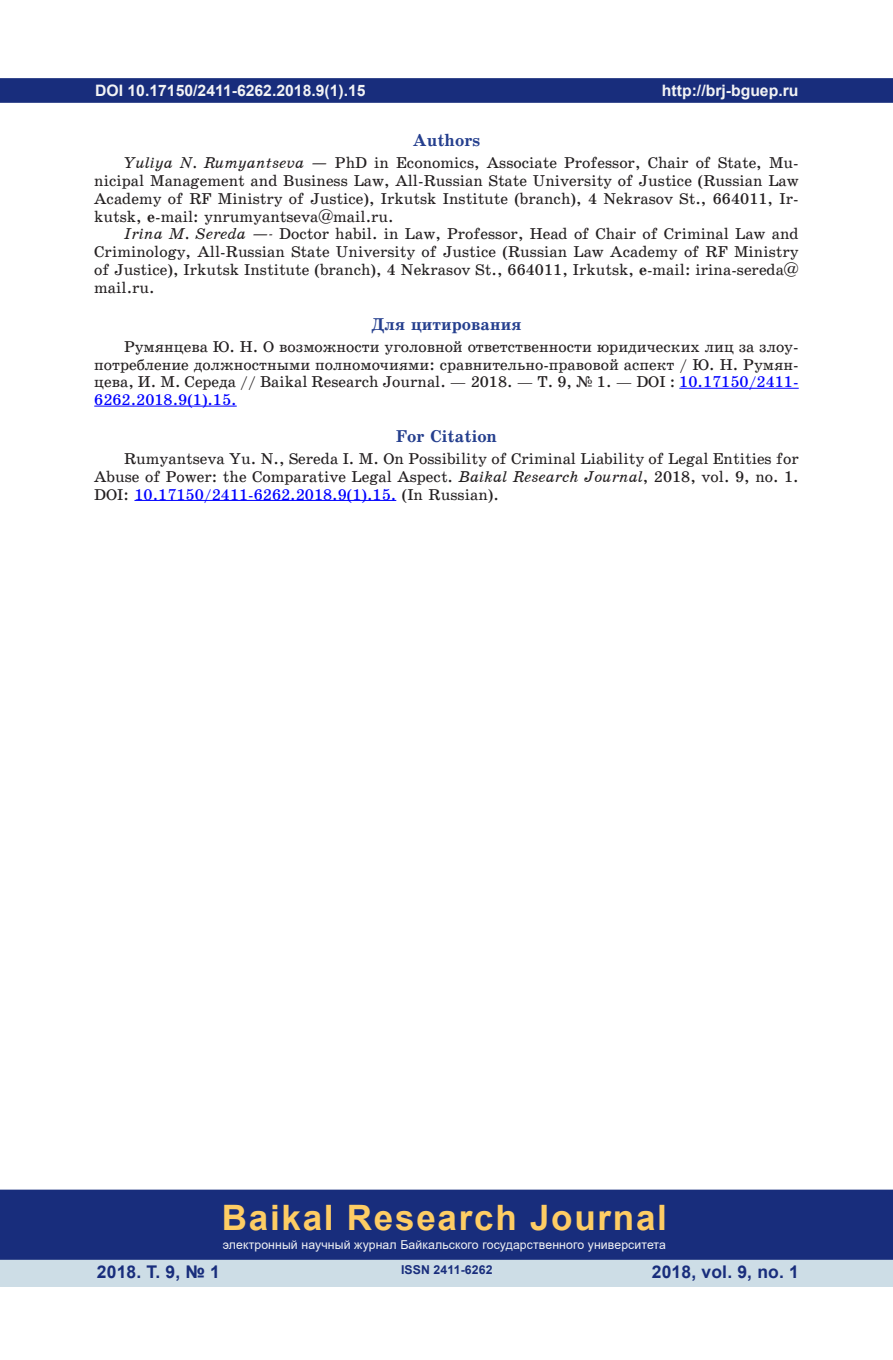
<style>
.page{position:relative;width:893px;height:1360px;background:#fff}
.page>*{position:absolute;margin:0;border:0;box-sizing:border-box;transform-origin:0 0}
.t1{font:700 35px "Arial";letter-spacing:.05em;color:#fecd64}
.t2{font:700 17.5px "Arial";letter-spacing:.01em;color:#182d7c}
.t3{font:17.15px "School Book C Bold";color:#253f8e}
.t4{font:15.75px/17.8px "School Book C";color:#231f20;text-align:justify}
.t5{font:700 15.75px "Arial";color:#f2f3f4}
.t6{font:12.25px "Arial";letter-spacing:.01em;color:#f2f3f4}
.t7{font:700 12.25px "Arial";letter-spacing:.01em;color:#182d7c}
.s1{font-family:"School Book C Italic"}
.s2{font-family:"School Book C Bold"}
.s3{color:#00f}
</style>
<div class="page">
<div style="left:1px;top:79px;width:891px;height:23px;background:#182d7c"></div>
<div style="left:0;top:78px;width:893px;height:25px;border:2px solid #182d7c"></div>
<div style="left:0;top:1258px;width:893px;height:28px;background:#cddde6"></div>
<div style="left:1px;top:1190px;width:891px;height:68px;background:#182d7c"></div>
<div style="left:0;top:1189px;width:893px;height:70px;border:2px solid #182d7c"></div>
<hr style="left:679px;top:388px;width:120px;height:1px;background:#00f">
<hr style="left:94px;top:406px;width:143px;height:1px;background:#00f">
<hr style="left:134px;top:500px;width:262px;height:1px;background:#00f">
<p class="t5" style="left:95px;top:79px;width:272px">DOI 10.17150/2411-6262.2018.9(1).15</p>
<p class="t5" style="left:662px;top:79px;width:138px">http://brj-bguep.ru</p>
<p class="t3" style="left:413px;top:131px;width:69px">Authors</p>
<p class="t4" style="left:94px;top:154px;width:706px;text-indent:30px"><span class="s1">Yuliya N. Rumyantseva —</span> PhD in Economics, Associate Professor, Chair of State, Mu&shy;nicipal Management and Business Law, All-Russian State University of Justice (Russian Law Academy of RF Ministry of Justice), Irkutsk Institute (branch), 4 Nekrasov St., 664011, Ir&shy;kutsk, <span class="s2">е</span>-mail: ynrumyantseva@mail.ru.</p>
<p class="t4" style="left:94px;top:225px;width:706px;text-indent:30px"><span class="s1">Irina M. Sereda —-</span> Doctor habil. in Law, Professor, Head of Chair of Criminal Law and Criminology, All-Russian State University of Justice (Russian Law Academy of RF Ministry of Justice), Irkutsk Institute (branch), 4 Nekrasov St., 664011, Irkutsk, <span class="s2">е</span>-mail: irina-sereda@ mail.ru.</p>
<p class="t3" style="left:371px;top:315px;width:152px">Для цитирования</p>
<p class="t4" style="left:94px;top:337px;width:706px;text-indent:30px">Румянцева Ю. Н. О возможности уголовной ответственности юридических лиц за злоу&shy;потребление должностными полномочиями: сравнительно-правовой аспект / Ю. Н. Румян&shy;цева, И. М. Середа // Baikal Research Journal. — 2018. — Т. 9, ¹ 1. — DOI : <span class="s3">10.17150/2411- 6262.2018.9(1).15.</span></p>
<p class="t3" style="left:396px;top:427px;width:103px">For Citation</p>
<p class="t4" style="left:94px;top:450px;width:706px;text-indent:30px">Rumyantseva Yu. N., Sereda I. M. On Possibility of Criminal Liability of Legal Entities for Abuse of Power: the Comparative Legal Aspect. <span class="s1">Baikal Research Journal</span>, 2018, vol. 9, no. 1.<br>DOI: <span class="s3">10.17150/2411-6262.2018.9(1).15.</span> (In Russian).</p>
<h1 class="t1" style="left:222px;top:1192px;width:447px">Baikal Research Journal</h1>
<p class="t6" style="left:223px;top:1236px;width:445px">электронный научный журнал Байкальского государственного университета</p>
<p class="t2" style="left:97px;top:1259px;width:125px">2018. Т. 9, № 1</p>
<p class="t2" style="left:652px;top:1259px;width:149px">2018, vol. 9, no. 1</p>
<p class="t7" style="left:401px;top:1261px;width:93px">ISSN 2411-6262</p>
</div>
